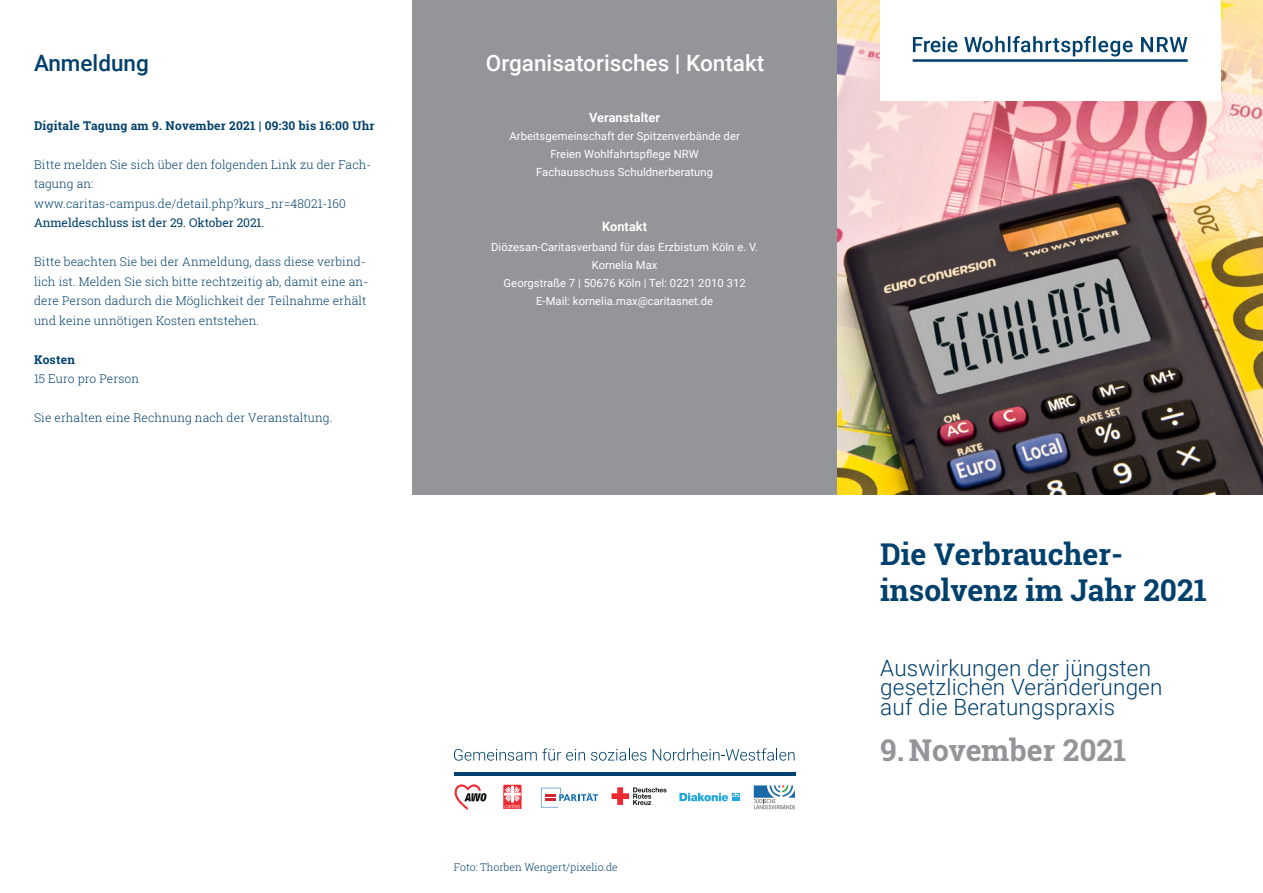
<style>
.page{position:relative;width:1263px;height:893px;background:#fff}
.page>*{position:absolute;margin:0;border:0;box-sizing:border-box;transform-origin:0 0}
.Titel__Schriftgr__ka{font:700 30px/36px "Roboto Slab";color:#00406c}
.Datum{font:700 30px "Roboto Slab";color:#939598}
.Fließtext{font:300 22.5px/19.5px "Roboto";letter-spacing:.005em;color:#00406c}
.Headline_Weiss{font:500 22.5px "Roboto";color:#fff}
.Headline{font:500 22.5px "Roboto";color:#00406c}
.Impressum_Headline{font:700 12.75px "Roboto";letter-spacing:.005em;color:#fff}
.Impressum{font:700 12.75px "Roboto";letter-spacing:.005em;color:#fff}
.Fließtext-2{font:300 12px/19.5px "Roboto Slab";letter-spacing:.005em;color:#00406c}
.Fließtext-3{font:700 12px "Roboto Slab";letter-spacing:.02em;color:#00406c}
.Impressum-2{font:11.25px/18px "Roboto";letter-spacing:.005em;color:#fff;text-align:center}
.Impressum_Headline-2{font:11.25px "Roboto";letter-spacing:.005em;color:#fff}
.t1{font:300 10.5px "Roboto Slab";color:#00406c}
.s1{font-weight:400}
</style>
<div class="page">
<div style="left:412px;top:0;width:426px;height:494px;background:#939598"></div>
<img style="left:838px;top:0;width:425px;height:494px">
<div style="left:880px;top:0;width:340px;height:101px;background:#fff"></div>
<svg style="left:913px;top:36px;width:275px;height:26px"></svg>
<svg style="left:454px;top:748px;width:131px;height:13px"></svg>
<svg style="left:591px;top:748px;width:55px;height:13px"></svg>
<svg style="left:653px;top:748px;width:141px;height:13px"></svg>
<svg style="left:611px;top:787px;width:55px;height:18px"></svg>
<svg style="left:541px;top:788px;width:57px;height:19px"></svg>
<svg style="left:503px;top:785px;width:18px;height:24px"></svg>
<svg style="left:679px;top:793px;width:61px;height:8px"></svg>
<svg style="left:454px;top:784px;width:32px;height:26px"></svg>
<svg style="left:754px;top:785px;width:41px;height:24px"></svg>
<hr style="left:454px;top:772px;width:341px;height:3px;background:#00406c">
<p class="Headline" style="left:34px;top:47px;width:116px">Anmeldung</p>
<p class="Fließtext-3" style="left:34px;top:117px;width:342px">Digitale Tagung am 9. November 2021 | 09:30 bis 16:00 Uhr</p>
<p class="Fließtext-2" style="left:34px;top:154px;width:339px">Bitte melden Sie sich über den folgenden Link zu der Fach&shy;tagung an: www.caritas-campus.de/detail.php?kurs_nr=48021-160<br><span class="s1">Anmeldeschluss ist der 29. Oktober 2021.</span></p>
<p class="Fließtext-2" style="left:34px;top:252px;width:335px">Bitte beachten Sie bei der Anmeldung, dass diese verbind&shy;lich ist. Melden Sie sich bitte rechtzeitig ab, damit eine an&shy;dere Person dadurch die Möglichkeit der Teilnahme erhält und keine unnötigen Kosten entstehen.</p>
<p class="Fließtext-3" style="left:34px;top:351px;width:43px">Kosten</p>
<p class="Fließtext-2" style="left:34px;top:369px;width:107px">15 Euro pro Person</p>
<p class="Fließtext-2" style="left:34px;top:408px;width:300px">Sie erhalten eine Rechnung nach der Veranstaltung.</p>
<p class="Headline_Weiss" style="left:486px;top:47px;width:280px">Organisatorisches | Kontakt</p>
<p class="Impressum_Headline" style="left:589px;top:108px;width:73px">Veranstalter</p>
<p class="Impressum-2" style="left:509px;top:126px;width:232px">Arbeitsgemeinschaft der Spitzenverbände der<br>Freien Wohlfahrtspflege NRW</p>
<p class="Impressum-2" style="left:536px;top:162px;width:178px">Fachausschuss Schuldnerberatung</p>
<p class="Impressum" style="left:602px;top:218px;width:46px">Kontakt</p>
<p class="Impressum_Headline-2" style="left:491px;top:239px;width:269px">Diözesan-Caritasverband für das Erzbistum Köln e. V.</p>
<p class="Impressum-2" style="left:592px;top:255px;width:67px">Kornelia Max</p>
<p class="Impressum-2" style="left:504px;top:273px;width:244px">Georgstraße 7 | 50676 Köln | Tel: 0221 2010 312</p>
<p class="Impressum-2" style="left:536px;top:291px;width:179px">E-Mail: kornelia.max@caritasnet.de</p>
<p class="t1" style="left:454px;top:860px;width:165px">Foto: Thorben Wengert/pixelio.de</p>
<p class="Titel__Schriftgr__ka" style="left:880px;top:536px;width:328px">Die Verbraucher&shy;insolvenz im Jahr 2021</p>
<p class="Fließtext" style="left:880px;top:657px;width:284px">Auswirkungen der jüngsten gesetzlichen Veränderungen auf die Beratungspraxis</p>
<p class="Datum" style="left:880px;top:729px;width:248px">9. November 2021</p>
</div>
